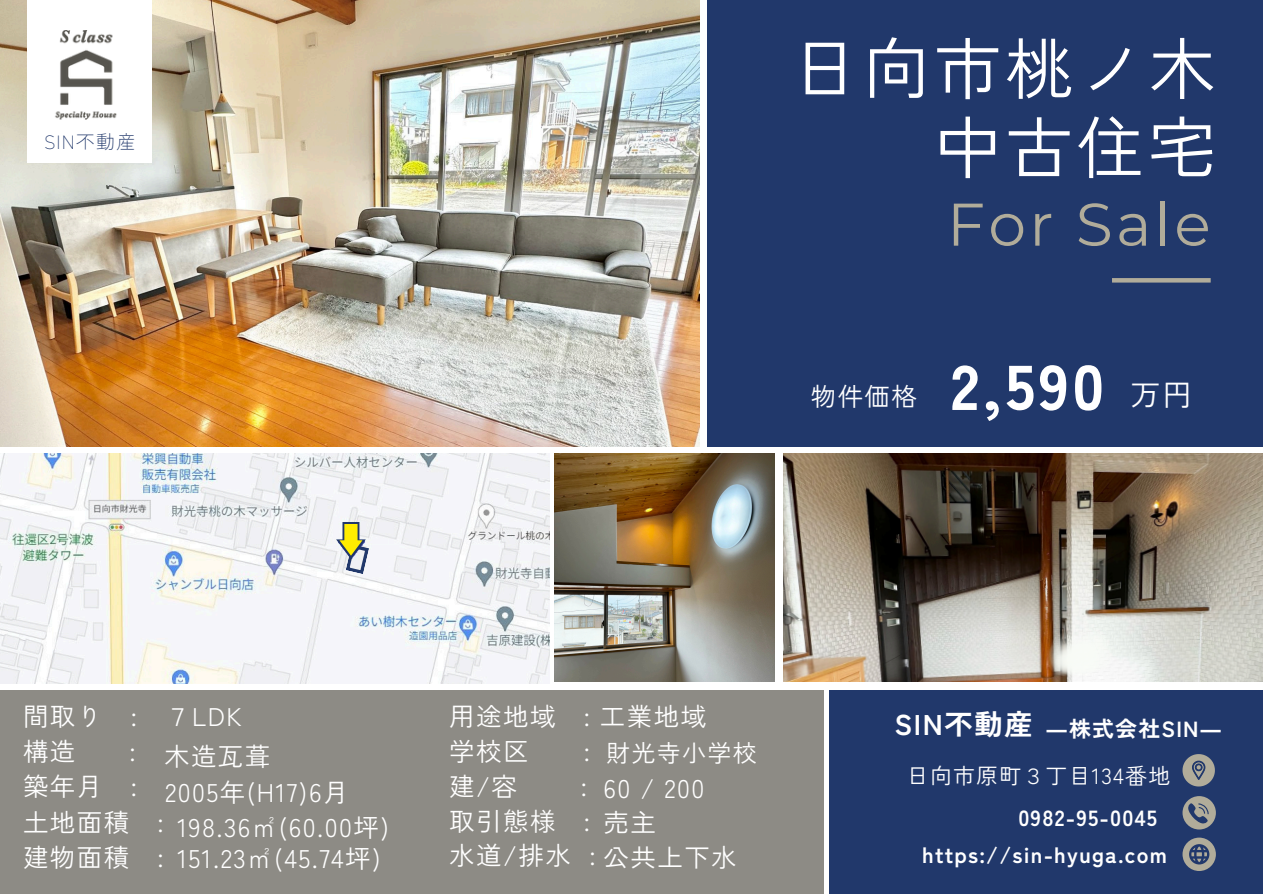
<style>
.page{position:relative;width:1263px;height:894px;background:#fff}
.page>*{position:absolute;margin:0;border:0;box-sizing:border-box;transform-origin:0 0}
.t1{font:67.65px/78.8px "Zen Kaku Gothic New";letter-spacing:.055em;color:#fff;text-align:right}
.t2{font:900 63px "Zen Kaku Gothic New";color:#fff}
.t3{font:60px "Montserrat";letter-spacing:.055em;color:#b1ac9a}
.t4{font:30px "Zen Kaku Gothic New";color:#fff}
.t5{font:700 28.5px "Zen Kaku Gothic New";letter-spacing:.055em;color:#fff}
.t6{font:25.5px "Zen Kaku Gothic New";letter-spacing:.055em;color:#fff}
.t7{font:24px "Zen Kaku Gothic New";letter-spacing:.055em;color:#fff}
.t8{font:700 21.9px "Zen Kaku Gothic New";letter-spacing:.055em;color:#fff}
.t9{font:21.9px "Zen Kaku Gothic New";letter-spacing:.055em;color:#fff}
.t10{font:300 19.2px "Zen Kaku Gothic New";letter-spacing:.055em;color:#21386b}
.s1{font-family:"Noto Sans"}
</style>
<div class="page">
<img style="left:0;top:0;width:699px;height:446px">
<div style="left:0;top:690px;width:823px;height:203px;background:#8d8b85"></div>
<img style="left:555px;top:453px;width:219px;height:228px">
<img style="left:783px;top:453px;width:479px;height:228px">
<div style="left:707px;top:0;width:556px;height:446px;background:#21386b"></div>
<div style="left:829px;top:690px;width:434px;height:203px;background:#21386b"></div>
<hr style="left:1112px;top:278px;width:99px;height:4px;background:#b1ac9a">
<div style="left:27px;top:0;width:125px;height:162px;background:#fff"></div>
<svg style="left:1182px;top:796px;width:34px;height:33px"></svg>
<svg style="left:1182px;top:837px;width:34px;height:33px"></svg>
<svg style="left:1182px;top:754px;width:33px;height:32px"></svg>
<img style="left:55px;top:30px;width:62px;height:89px">
<img style="left:1046px;top:621px;width:72px;height:60px">
<img style="left:1045px;top:632px;width:59px;height:49px">
<img style="left:0;top:453px;width:549px;height:230px">
<svg style="left:337px;top:522px;width:32px;height:52px"></svg>
<p class="t10" style="left:44px;top:126px;width:93px">SIN不動産</p>
<h5 class="t1" style="left:791px;top:25px;width:426px">日向市桃ノ木中古住宅</h5>
<h1 class="t3" style="left:947px;top:187px;width:265px">For Sale</h1>
<p class="t6" style="left:811px;top:376px;width:108px">物件価格</p>
<p class="t2" style="left:951px;top:337px;width:155px">2,590</p>
<h6 class="t4" style="left:1130px;top:370px;width:63px">万円</h6>
<p class="t6" style="left:23px;top:696px;width:115px">間取り :</p>
<p class="t6" style="left:165px;top:696px;width:78px">７LDK</p>
<p class="t6" style="left:164px;top:736px;width:108px">木造瓦葺</p>
<p class="t6" style="left:165px;top:772px;width:185px">2005年(H17)6月</p>
<p class="t6" style="left:177px;top:807px;width:213px">198.36㎡(60.00坪)</p>
<p class="t6" style="left:177px;top:837px;width:205px">151.23㎡(45.74坪)</p>
<p class="t6" style="left:23px;top:731px;width:54px">構造</p>
<p class="t6" style="left:129px;top:731px;width:8px">:</p>
<p class="t6" style="left:23px;top:766px;width:115px">築年月 :</p>
<p class="t6" style="left:23px;top:802px;width:142px">土地面積 :</p>
<p class="t6" style="left:23px;top:837px;width:142px">建物面積 :</p>
<p class="t6" style="left:449px;top:696px;width:258px">用途地域 : 工業地域</p>
<h6 class="t6" style="left:449px;top:731px;width:81px">学校区</h6>
<h6 class="t6" style="left:584px;top:731px;width:8px">:</h6>
<p class="t6" style="left:449px;top:766px;width:69px">建/容</p>
<p class="t6" style="left:581px;top:766px;width:8px">:</p>
<p class="t6" style="left:449px;top:801px;width:142px">取引態様 :</p>
<p class="t6" style="left:449px;top:835px;width:289px">水道/排水 : 公共上下水</p>
<p class="t7" style="left:606px;top:733px;width:152px">財光寺小学校</p>
<p class="t6" style="left:604px;top:768px;width:102px">60 / 200</p>
<p class="t6" style="left:604px;top:802px;width:54px">売主</p>
<p class="t5" style="left:894px;top:701px;width:140px">SIN不動産</p>
<p class="t8" style="left:1046px;top:711px;width:177px"><span class="s1">―</span>株式会社SIN<span class="s1">―</span></p>
<p class="t9" style="left:907px;top:758px;width:265px">日向市原町３丁目134番地</p>
<p class="t8" style="left:1018px;top:800px;width:140px">0982-95-0045</p>
<p class="t8" style="left:922px;top:837px;width:246px">https://sin-hyuga.com</p>
</div>
